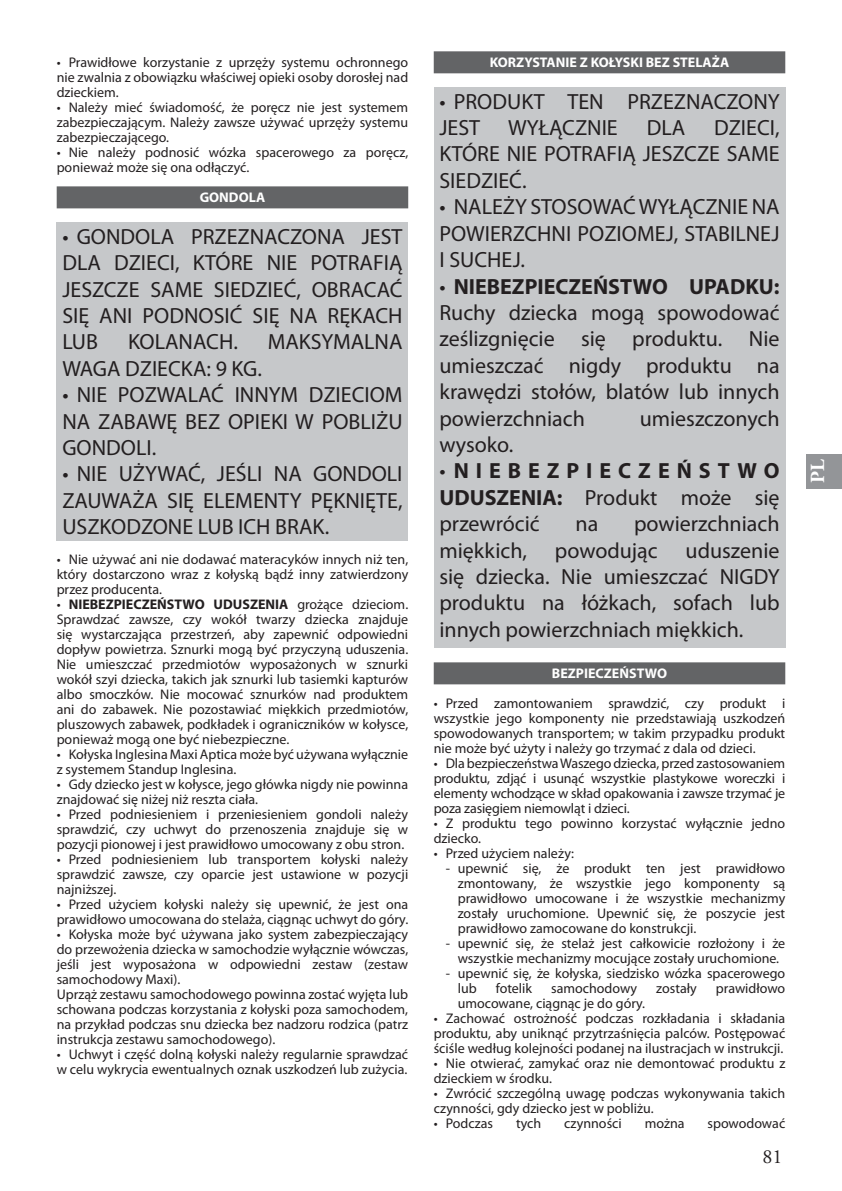
<style>
.page{position:relative;width:842px;height:1191px;background:#fff}
.page>*{position:absolute;margin:0;border:0;box-sizing:border-box;transform-origin:0 0}
.t1{font:22px/26.4px "Myriad Pro";color:#231f20;text-align:justify}
.t2{font:700 22px/26.4px "Myriad Pro";letter-spacing:.315em;color:#231f20;text-align:justify}
.t3{font:20px "Adobe Garamond Pro";color:#231f20}
.t4{font:700 20px "Adobe Garamond Pro";color:#fff}
.t5{font:14px/15px "Myriad Pro";color:#231f20;text-align:justify}
.t6{font:700 14px "Myriad Pro";color:#fff}
.s1{font-weight:700}
.s2{font-weight:400}
</style>
<div class="page">
<div style="left:806px;top:454px;width:36px;height:34px;background:#939598"></div>
<div style="left:57px;top:222px;width:351px;height:319px;background:#c6c8ca"></div>
<div style="left:434px;top:87px;width:351px;height:560px;background:#c6c8ca"></div>
<div style="left:57px;top:186px;width:351px;height:22px;background:#636466"></div>
<div style="left:434px;top:51px;width:351px;height:22px;background:#636466"></div>
<div style="left:434px;top:662px;width:351px;height:22px;background:#636466"></div>
<p class="t5" style="left:57px;top:56px;width:353px">• Prawidłowe korzystanie z uprzęży systemu ochronnego nie zwalnia z obowiązku właściwej opieki osoby dorosłej nad dzieckiem.</p>
<p class="t5" style="left:57px;top:101px;width:353px">• Należy mieć świadomość, że poręcz nie jest systemem zabezpieczającym. Należy zawsze używać uprzęży systemu zabezpieczającego.</p>
<p class="t5" style="left:57px;top:146px;width:353px">• Nie należy podnosić wózka spacerowego za poręcz, ponieważ może się ona odłączyć.</p>
<p class="t6" style="left:200px;top:192px;width:67px">GONDOLA</p>
<h1 class="t1" style="left:62px;top:224px;width:342px">• GONDOLA PRZEZNACZONA JEST DLA DZIECI, KTÓRE NIE POTRAFIĄ JESZCZE SAME SIEDZIEĆ, OBRACAĆ SIĘ ANI PODNOSIĆ SIĘ NA RĘKACH LUB</h1>
<h1 class="t1" style="left:128px;top:330px;width:111px">KOLANACH.</h1>
<h1 class="t1" style="left:268px;top:330px;width:136px">MAKSYMALNA</h1>
<h1 class="t1" style="left:62px;top:356px;width:201px">WAGA DZIECKA: 9 KG.</h1>
<h1 class="t1" style="left:62px;top:383px;width:342px">• NIE POZWALAĆ INNYM DZIECIOM NA ZABAWĘ BEZ OPIEKI W POBLIŻU GONDOLI.</h1>
<h1 class="t1" style="left:62px;top:462px;width:342px">• NIE UŻYWAĆ, JEŚLI NA GONDOLI ZAUWAŻA SIĘ ELEMENTY PĘKNIĘTE, USZKODZONE LUB ICH BRAK.</h1>
<p class="t5" style="left:57px;top:553px;width:353px">• Nie używać ani nie dodawać materacyków innych niż ten, który dostarczono wraz z kołyską bądź inny zatwierdzony przez producenta.</p>
<p class="t5" style="left:57px;top:598px;width:353px">• <span class="s1">NIEBEZPIECZEŃSTWO UDUSZENIA</span> grożące dzieciom.<br>Sprawdzać zawsze, czy wokół twarzy dziecka znajduje się wystarczająca przestrzeń, aby zapewnić odpowiedni dopływ powietrza. Sznurki mogą być przyczyną uduszenia.<br>Nie umieszczać przedmiotów wyposażonych w sznurki wokół szyi dziecka, takich jak sznurki lub tasiemki kapturów albo smoczków. Nie mocować sznurków nad produktem ani do zabawek. Nie pozostawiać miękkich przedmiotów, pluszowych zabawek, podkładek i ograniczników w kołysce, ponieważ mogą one być niebezpieczne.</p>
<p class="t5" style="left:57px;top:748px;width:353px">• Kołyska Inglesina Maxi Aptica może być używana wyłącznie z systemem Standup Inglesina.</p>
<p class="t5" style="left:57px;top:778px;width:353px">• Gdy dziecko jest w kołysce, jego główka nigdy nie powinna znajdować się niżej niż reszta ciała.</p>
<p class="t5" style="left:57px;top:808px;width:353px">• Przed podniesieniem i przeniesieniem gondoli należy sprawdzić, czy uchwyt do przenoszenia znajduje się w pozycji pionowej i jest prawidłowo umocowany z obu stron.</p>
<p class="t5" style="left:57px;top:853px;width:353px">• Przed podniesieniem lub transportem kołyski należy sprawdzić zawsze, czy oparcie jest ustawione w pozycji najniższej.</p>
<p class="t5" style="left:57px;top:898px;width:353px">• Przed użyciem kołyski należy się upewnić, że jest ona prawidłowo umocowana do stelaża, ciągnąc uchwyt do góry.</p>
<p class="t5" style="left:57px;top:928px;width:353px;text-align:left">• Kołyska może być używana jako system zabezpieczający do przewożenia dziecka w samochodzie wyłącznie wówczas, jeśli jest wyposażona w odpowiedni zestaw (zestaw samochodowy Maxi).<br>Uprząż zestawu samochodowego powinna zostać wyjęta lub schowana podczas korzystania z kołyski poza samochodem, na przykład podczas snu dziecka bez nadzoru rodzica (patrz instrukcja zestawu samochodowego).</p>
<p class="t5" style="left:57px;top:1047px;width:353px">• Uchwyt i część dolną kołyski należy regularnie sprawdzać w celu wykrycia ewentualnych oznak uszkodzeń lub zużycia.</p>
<p class="t6" style="left:490px;top:57px;width:241px">KORZYSTANIE Z KOŁYSKI BEZ STELAŻA</p>
<h1 class="t1" style="left:439px;top:89px;width:342px">• PRODUKT TEN PRZEZNACZONY<br>JEST</h1>
<h1 class="t1" style="left:439px;top:116px;width:342px;text-indent:275px">DZIECI, KTÓRE NIE POTRAFIĄ JESZCZE SAME SIEDZIEĆ.</h1>
<h1 class="t1" style="left:439px;top:195px;width:342px">• NALEŻY STOSOWAĆ WYŁĄCZNIE NA POWIERZCHNI POZIOMEJ, STABILNEJ I SUCHEJ.</h1>
<h1 class="t1" style="left:439px;top:274px;width:342px">• <span class="s1">NIEBEZPIECZEŃSTWO UPADKU:<br></span>Ruchy dziecka mogą spowodować ześlizgnięcie się produktu. Nie umieszczać nigdy produktu na krawędzi stołów, blatów lub innych powierzchniach</h1>
<h1 class="t1" style="left:508px;top:116px;width:111px">WYŁĄCZNIE</h1>
<h1 class="t1" style="left:647px;top:116px;width:40px">DLA</h1>
<h1 class="t1" style="left:640px;top:406px;width:141px">umieszczonych</h1>
<h1 class="t1" style="left:439px;top:433px;width:75px">wysoko.</h1>
<h1 class="t2" style="left:439px;top:459px;width:342px"><span class="s2">•</span> NIEBEZPIECZEŃSTWO UDUSZENIA: <span class="s2">Produkt może się przewrócić</span></h1>
<h1 class="t1" style="left:575px;top:512px;width:24px">na</h1>
<h1 class="t1" style="left:634px;top:512px;width:147px">powierzchniach</h1>
<h1 class="t1" style="left:439px;top:538px;width:342px;text-indent:246px">uduszenie się dziecka. Nie umieszczać NIGDY produktu na łóżkach, sofach lub innych powierzchniach miękkich.</h1>
<p class="t6" style="left:552px;top:668px;width:117px">BEZPIECZEŃSTWO</p>
<p class="t5" style="left:434px;top:697px;width:353px">• Przed zamontowaniem sprawdzić, czy produkt i wszystkie jego komponenty nie przedstawiają uszkodzeń spowodowanych transportem; w takim przypadku produkt nie może być użyty i należy go trzymać z dala od dzieci.</p>
<p class="t5" style="left:434px;top:757px;width:353px">• Dla bezpieczeństwa Waszego dziecka, przed zastosowaniem produktu, zdjąć i usunąć wszystkie plastykowe woreczki i elementy wchodzące w skład opakowania i zawsze trzymać je poza zasięgiem niemowląt i dzieci.</p>
<p class="t5" style="left:434px;top:817px;width:353px">• Z produktu tego powinno korzystać wyłącznie jedno dziecko.</p>
<p class="t5" style="left:434px;top:847px;width:142px">• Przed użyciem należy:</p>
<p class="t5" style="left:458px;top:862px;width:329px;text-indent:-12px">- upewnić się, że produkt ten jest prawidłowo zmontowany, że wszystkie jego komponenty są prawidłowo umocowane i że wszystkie mechanizmy zostały uruchomione. Upewnić się, że poszycie jest prawidłowo zamocowane do konstrukcji.</p>
<p class="t5" style="left:446px;top:937px;width:341px;text-align:center">- upewnić się, że stelaż jest całkowicie rozłożony i że wszystkie mechanizmy mocujące zostały uruchomione.</p>
<p class="t5" style="left:458px;top:967px;width:329px;text-indent:-12px">- upewnić się, że kołyska, siedzisko wózka spacerowego lub</p>
<h1 class="t1" style="left:439px;top:538px;width:89px">miękkich,</h1>
<h1 class="t1" style="left:555px;top:538px;width:104px">powodując</h1>
<p class="t5" style="left:496px;top:982px;width:38px">fotelik</p>
<p class="t5" style="left:551px;top:982px;width:87px">samochodowy</p>
<p class="t5" style="left:656px;top:982px;width:42px">zostały</p>
<p class="t5" style="left:716px;top:982px;width:71px">prawidłowo</p>
<p class="t5" style="left:458px;top:997px;width:189px">umocowane, ciągnąc je do góry.</p>
<p class="t5" style="left:434px;top:1012px;width:353px">• Zachować ostrożność podczas rozkładania i składania produktu, aby uniknąć przytrzaśnięcia palców. Postępować ściśle według kolejności podanej na ilustracjach w instrukcji.</p>
<p class="t5" style="left:434px;top:1057px;width:353px">• Nie otwierać, zamykać oraz nie demontować produktu z dzieckiem w środku.</p>
<p class="t5" style="left:434px;top:1087px;width:353px">• Zwrócić szczególną uwagę podczas wykonywania takich czynności, gdy dziecko jest w pobliżu.</p>
<p class="t5" style="left:434px;top:1117px;width:61px">• Podczas</p>
<p class="t5" style="left:516px;top:1117px;width:27px">tych</p>
<p class="t5" style="left:564px;top:1117px;width:59px">czynności</p>
<p class="t5" style="left:645px;top:1117px;width:41px">można</p>
<p class="t5" style="left:707px;top:1117px;width:79px">spowodować</p>
<h2 class="t3" style="left:763px;top:1148px;width:21px">81</h2>
<h2 class="t4" style="left:810px;top:483px;width:25px;rotate:-90deg">PL</h2>
</div>
